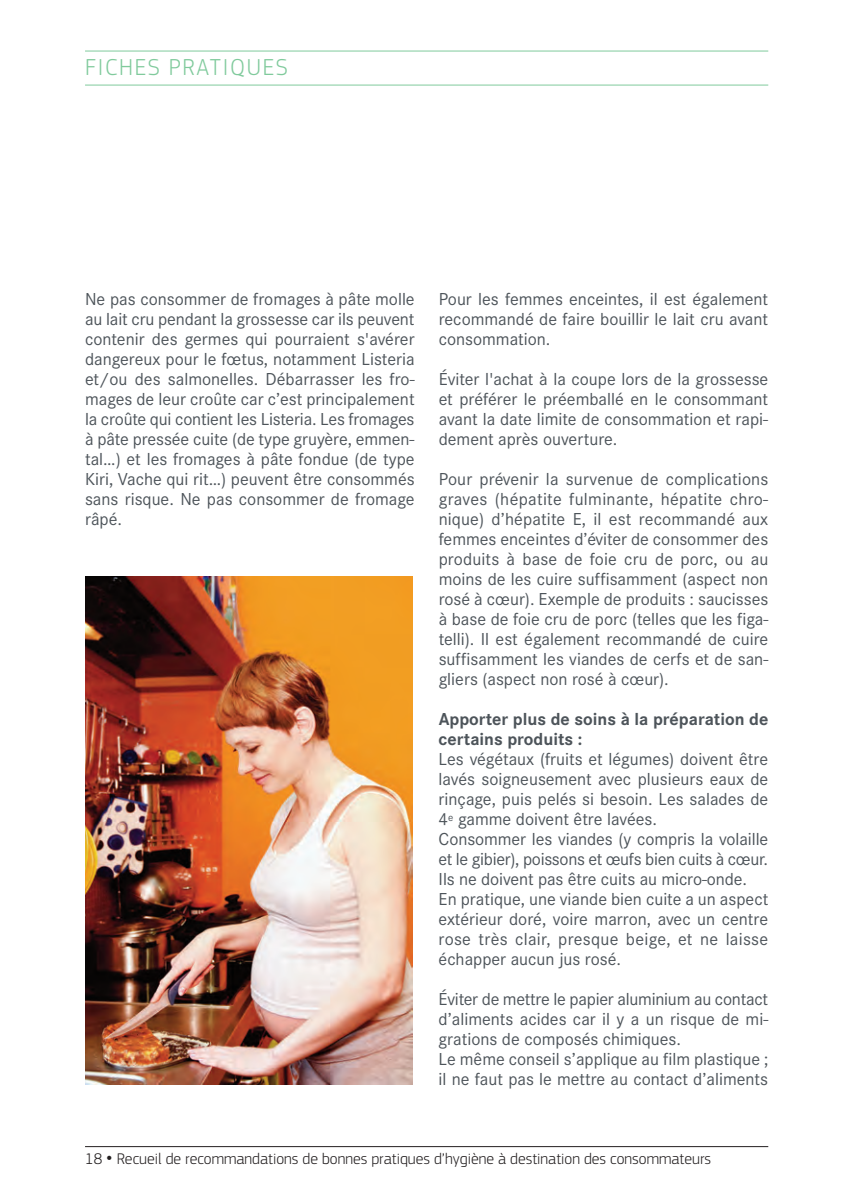
<style>
.page{position:relative;width:842px;height:1191px;background:#fff}
.page>*{position:absolute;margin:0;border:0;box-sizing:border-box;transform-origin:0 0}
.t1{font:300 24px "PF Square Sans Pro";letter-spacing:.07em;color:#80ca9c}
.t2{font:18px/20px "Corporate S";color:#4d545a;text-align:justify}
.t3{font:700 18px/20px "Corporate S";color:#4d545a}
.t4{font:300 16px "PF Square Sans Pro";color:#231f20}
.s1{font-size:24px}
</style>
<div class="page">
<hr style="left:85px;top:1146px;width:683px;height:1px;background:#231f20">
<hr style="left:85px;top:51px;width:683px;height:1px;background:#80ca9c">
<hr style="left:85px;top:85px;width:683px;height:1px;background:#80ca9c">
<img style="left:85px;top:576px;width:327px;height:508px">
<h1 class="t1" style="left:85px;top:59px;width:204px">fiches pRatiques</h1>
<p class="t2" style="left:85px;top:289px;width:331px">Ne pas consommer de fromages à pâte molle au lait cru pendant la grossesse car ils peuvent contenir des germes qui pourraient s'avérer dangereux pour le fœtus, notamment Listeria et/ou des salmonelles. Débarrasser les fro&shy;mages de leur croûte car c’est principalement la croûte qui contient les Listeria. Les fromages à pâte pressée cuite (de type gruyère, emmen&shy;tal…) et les fromages à pâte fondue (de type Kiri, Vache qui rit…) peuvent être consommés sans risque. Ne pas consommer de fromage râpé.</p>
<p class="t2" style="left:439px;top:289px;width:331px">Pour les femmes enceintes, il est également recommandé de faire bouillir le lait cru avant consommation.</p>
<p class="t2" style="left:439px;top:369px;width:331px">Éviter l'achat à la coupe lors de la grossesse et préférer le préemballé en le consommant avant la date limite de consommation et rapi&shy;dement après ouverture.</p>
<p class="t2" style="left:439px;top:469px;width:331px">Pour prévenir la survenue de complications graves (hépatite fulminante, hépatite chro&shy;nique) d’hépatite E, il est recommandé aux femmes enceintes d’éviter de consommer des produits à base de foie cru de porc, ou au moins de les cuire suffisamment (aspect non rosé à cœur). Exemple de produits : saucisses à base de foie cru de porc (telles que les figa&shy;telli). Il est également recommandé de cuire suffisamment les viandes de cerfs et de san&shy;gliers (aspect non rosé à cœur).</p>
<p class="t3" style="left:439px;top:709px;width:331px">Apporter plus de soins à la préparation de certains produits :</p>
<p class="t2" style="left:439px;top:749px;width:331px;text-align:left">Les végétaux (fruits et légumes) doivent être lavés soigneusement avec plusieurs eaux de rinçage, puis pelés si besoin. Les salades de 4<sup>e</sup> gamme doivent être lavées.<br>Consommer les viandes (y compris la volaille et le gibier), poissons et œufs bien cuits à cœur.<br>Ils ne doivent pas être cuits au micro-onde.<br>En pratique, une viande bien cuite a un aspect extérieur doré, voire marron, avec un centre rose très clair, presque beige, et ne laisse échapper aucun jus rosé.</p>
<p class="t2" style="left:439px;top:989px;width:331px;text-align:left">Éviter de mettre le papier aluminium au contact d’aliments acides car il y a un risque de mi&shy;grations de composés chimiques.<br>Le même conseil s’applique au film plastique ; il ne faut pas le mettre au contact d’aliments</p>
<p class="t4" style="left:85px;top:1153px;width:628px">18 <span class="s1">•</span> Recueil de recommandations de bonnes pratiques d’hygiène à destination des consommateurs</p>
</div>
